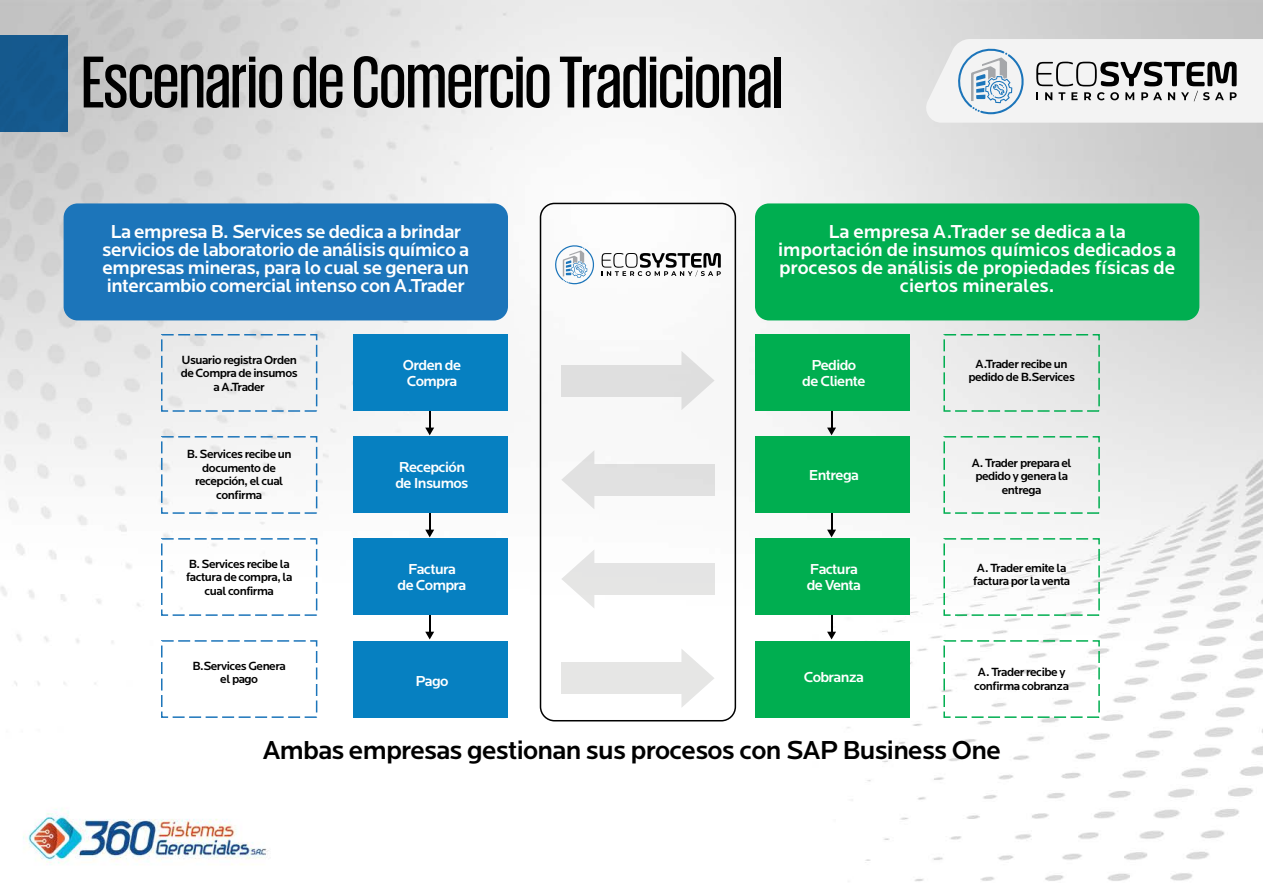
<style>
.page{position:relative;width:1263px;height:893px;background:#fff}
.page>*{position:absolute;margin:0;border:0;box-sizing:border-box;transform-origin:0 0}
.t1{font:500 75px "Giorgio Sans LCG";color:#000}
.t2{font:500 27px "Locator";letter-spacing:-.025em;color:#000}
.t3{font:500 19.5px/18px "Locator";letter-spacing:-.025em;color:#fff;text-align:center}
.t4{font:500 19.5px/18px "Locator";letter-spacing:-.005em;color:#fff;text-align:center}
.t5{font:500 15px/16.5px "Locator";letter-spacing:-.04em;color:#fff}
.t6{font:500 12.3px/13.5px "Locator";letter-spacing:-.04em;color:#000;text-align:center}
</style>
<div class="page">
<img style="left:0;top:0;width:1263px;height:881px">
<svg style="left:923px;top:39px;width:340px;height:84px"></svg>
<div style="left:0;top:35px;width:68px;height:96px;background:#15598d"></div>
<div style="left:0;top:0;width:68px;height:35px;background:#c4c4c4"></div>
<svg style="left:554px;top:243px;width:40px;height:41px"></svg>
<svg style="left:602px;top:253px;width:119px;height:24px"></svg>
<div style="left:540px;top:203px;width:196px;height:518px;border:2px solid #000;border-radius:14px"></div>
<div style="left:561px;top:365px;width:128px;height:31px;background:#dfdfdf"></div>
<svg style="left:681px;top:351px;width:34px;height:59px"></svg>
<div style="left:561px;top:662px;width:128px;height:32px;background:#e6e6e5"></div>
<svg style="left:681px;top:648px;width:34px;height:60px"></svg>
<div style="left:587px;top:464px;width:128px;height:32px;background:#e1e1e1"></div>
<svg style="left:561px;top:450px;width:33px;height:59px"></svg>
<div style="left:587px;top:563px;width:128px;height:32px;background:#e4e4e4"></div>
<svg style="left:561px;top:549px;width:33px;height:60px"></svg>
<div style="left:64px;top:203px;width:444px;height:117px;background:#1c75ba;border-radius:14px"></div>
<div style="left:161px;top:334px;width:156px;height:78px;border:2px dashed #1c75ba"></div>
<div style="left:353px;top:335px;width:155px;height:76px;background:#0680c1"></div>
<div style="left:161px;top:436px;width:156px;height:78px;border:2px dashed #1c75ba"></div>
<div style="left:353px;top:437px;width:155px;height:76px;background:#0680c1"></div>
<div style="left:161px;top:538px;width:156px;height:78px;border:2px dashed #1c75ba"></div>
<div style="left:353px;top:539px;width:155px;height:76px;background:#0680c1"></div>
<div style="left:161px;top:640px;width:156px;height:78px;border:2px dashed #1c75ba"></div>
<div style="left:353px;top:641px;width:155px;height:76px;background:#0680c1"></div>
<svg style="left:425px;top:411px;width:9px;height:24px"></svg>
<svg style="left:425px;top:513px;width:9px;height:24px"></svg>
<svg style="left:425px;top:615px;width:9px;height:24px"></svg>
<div style="left:755px;top:203px;width:444px;height:117px;background:#00ae50;border-radius:14px"></div>
<div style="left:943px;top:334px;width:157px;height:78px;border:2px dashed #00ae50"></div>
<div style="left:943px;top:436px;width:157px;height:78px;border:2px dashed #00ae50"></div>
<div style="left:943px;top:538px;width:157px;height:78px;border:2px dashed #00ae50"></div>
<div style="left:943px;top:640px;width:157px;height:78px;border:2px dashed #00ae50"></div>
<div style="left:755px;top:335px;width:155px;height:76px;background:#00ae50"></div>
<div style="left:755px;top:437px;width:155px;height:76px;background:#00ae50"></div>
<div style="left:755px;top:539px;width:155px;height:76px;background:#00ae50"></div>
<div style="left:755px;top:641px;width:155px;height:76px;background:#00ae50"></div>
<svg style="left:827px;top:411px;width:9px;height:24px"></svg>
<svg style="left:827px;top:513px;width:9px;height:24px"></svg>
<svg style="left:827px;top:615px;width:9px;height:24px"></svg>
<h1 class="t1" style="left:82px;top:45px;width:702px">Escenario de Comercio Tradicional</h1>
<h3 class="t3" style="left:102px;top:223px;width:368px">La empresa B. Services se dedica a brindar servicios de laboratorio de análisis químico a empresas mineras, para lo cual se genera un intercambio comercial intenso con A.Trader</h3>
<p class="t6" style="left:181px;top:353px;width:119px">Usuario registra Orden de Compra de insumos a A.Trader</p>
<p class="t5" style="left:403px;top:357px;width:60px">Orden de<br>Compra</p>
<p class="t6" style="left:187px;top:448px;width:107px">B. Services recibe un documento de recepción, el cual confirma</p>
<p class="t5" style="left:395px;top:459px;width:75px">Recepción de Insumos</p>
<p class="t6" style="left:186px;top:557px;width:108px">B. Services recibe la factura de compra, la cual confirma</p>
<p class="t5" style="left:398px;top:561px;width:70px;text-align:center">Factura<br>de Compra</p>
<p class="t6" style="left:193px;top:659px;width:95px">B.Services Genera el pago</p>
<p class="t5" style="left:415px;top:674px;width:34px">Pago</p>
<h3 class="t4" style="left:778px;top:223px;width:399px">La empresa A.Trader se dedica a la importación de insumos químicos dedicados a procesos de análisis de propiedades físicas de ciertos minerales.</h3>
<p class="t5" style="left:802px;top:357px;width:65px;text-align:center">Pedido de Cliente</p>
<p class="t6" style="left:968px;top:357px;width:108px">A.Trader recibe un pedido de B.Services</p>
<p class="t5" style="left:809px;top:467px;width:51px">Entrega</p>
<p class="t6" style="left:972px;top:456px;width:101px">A. Trader prepara el pedido y genera la entrega</p>
<p class="t5" style="left:807px;top:561px;width:56px">Factura de Venta</p>
<p class="t6" style="left:973px;top:561px;width:98px">A. Trader emite la factura por la venta</p>
<p class="t5" style="left:804px;top:669px;width:62px">Cobranza</p>
<p class="t6" style="left:974px;top:666px;width:96px;text-align:left">A. Trader recibe y confirma cobranza</p>
<h2 class="t2" style="left:263px;top:735px;width:739px">Ambas empresas gestionan sus procesos con SAP Business One</h2>
</div>
